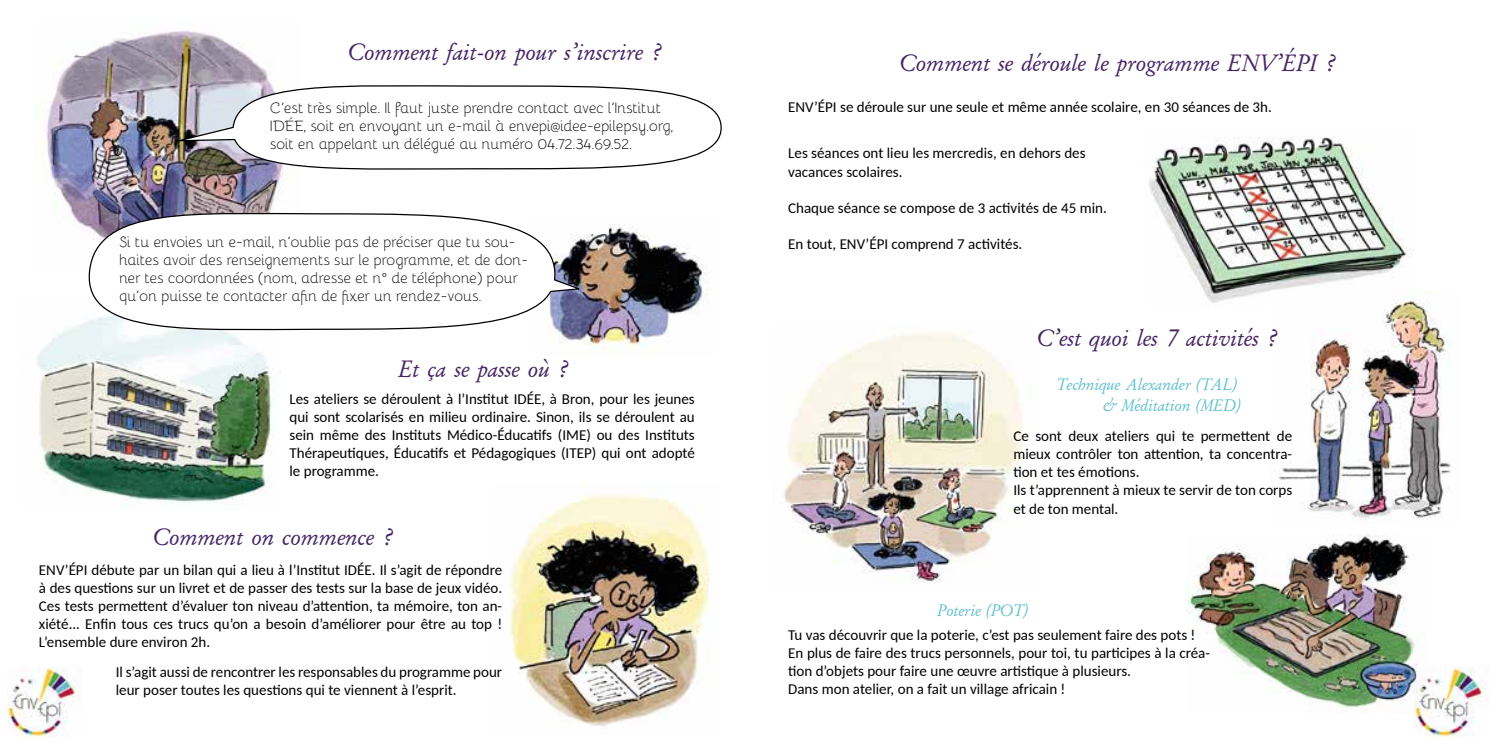
<style>
.page{position:relative;width:1489px;height:745px;background:#fff}
.page>*{position:absolute;margin:0;border:0;box-sizing:border-box;transform-origin:0 0}
.t1{font:25px "Alexander";color:#462564}
.t2{font:17.5px/21px "Alexander";color:#63c1cd;text-align:right}
.t3{font:15px/18px "Carlito";color:#000}
.t4{font:300 15px/18px "Bellota";letter-spacing:-.01em;color:#000}
</style>
<div class="page">
<img style="left:43px;top:26px;width:240px;height:198px">
<img style="left:561px;top:224px;width:148px;height:131px">
<img style="left:37px;top:325px;width:236px;height:180px">
<img style="left:509px;top:483px;width:201px;height:243px">
<img style="left:1149px;top:137px;width:265px;height:166px">
<img style="left:1271px;top:291px;width:181px;height:229px">
<img style="left:783px;top:333px;width:240px;height:250px">
<img style="left:1186px;top:534px;width:232px;height:175px">
<svg style="left:168px;top:79px;width:554px;height:95px"></svg>
<svg style="left:81px;top:205px;width:503px;height:134px"></svg>
<img style="left:1414px;top:667px;width:71px;height:69px">
<img style="left:7px;top:667px;width:71px;height:69px">
<h1 class="t1" style="left:347px;top:37px;width:314px">Comment fait-on pour s’inscrire ?</h1>
<h1 class="t1" style="left:899px;top:48px;width:436px">Comment se déroule le programme ENV’ÉPI ?</h1>
<p class="t4" style="left:270px;top:98px;width:392px">C’est très simple. Il faut juste prendre contact avec l’Institut</p>
<p class="t3" style="left:788px;top:98px;width:485px">ENV’ÉPI se déroule sur une seule et même année scolaire, en 30 séances de 3h.</p>
<p class="t4" style="left:270px;top:116px;width:404px">IDÉE, soit en envoyant un e-mail à envepi@idee-epilepsy.org, soit en appelant un délégué au numéro 04.72.34.69.52.</p>
<p class="t3" style="left:788px;top:144px;width:299px">Les séances ont lieu les mercredis, en dehors des vacances scolaires.</p>
<p class="t3" style="left:788px;top:198px;width:320px">Chaque séance se compose de 3 activités de 45 min.</p>
<p class="t3" style="left:788px;top:234px;width:236px">En tout, ENV’ÉPI comprend 7 activités.</p>
<p class="t4" style="left:119px;top:232px;width:410px">Si tu envoies un e-mail, n’oublie pas de préciser que tu sou&shy;haites avoir des renseignements sur le programme, et de don&shy;ner tes coordonnées (nom, adresse et n° de téléphone) pour qu’on puisse te contacter afin de fixer un rendez-vous.</p>
<h1 class="t1" style="left:398px;top:353px;width:170px">Et ça se passe où ?</h1>
<p class="t3" style="left:289px;top:389px;width:407px;text-align:justify">Les ateliers se déroulent à l’Institut IDÉE, à Bron, pour les jeunes qui sont scolarisés en milieu ordinaire. Sinon, ils se déroulent au sein même des Instituts Médico-Éducatifs (IME) ou des Instituts Thérapeutiques, Éducatifs et Pédagogiques (ITEP) qui ont adopté le programme.</p>
<h1 class="t1" style="left:152px;top:521px;width:240px">Comment on commence ?</h1>
<p class="t3" style="left:39px;top:560px;width:464px;text-align:justify">ENV’ÉPI débute par un bilan qui a lieu à l’Institut IDÉE. Il s’agit de répondre à des questions sur un livret et de passer des tests sur la base de jeux vidéo.<br>Ces tests permettent d’évaluer ton niveau d’attention, ta mémoire, ton an&shy;xiété... Enfin tous ces trucs qu’on a besoin d’améliorer pour être au top !<br>L’ensemble dure environ 2h.</p>
<p class="t3" style="left:116px;top:662px;width:388px">Il s’agit aussi de rencontrer les responsables du programme pour leur poser toutes les questions qui te viennent à l’esprit.</p>
<h1 class="t1" style="left:1036px;top:322px;width:241px">C’est quoi les 7 activités ?</h1>
<p class="t2" style="left:1056px;top:374px;width:185px">Technique Alexander (TAL) &amp; Méditation (MED)</p>
<p class="t3" style="left:1013px;top:426px;width:280px">Ce sont deux ateliers qui te permettent de mieux contrôler ton attention, ta concentra&shy;tion et tes émotions.<br>Ils t’apprennent à mieux te servir de ton corps et de ton mental.</p>
<p class="t2" style="left:937px;top:599px;width:92px">Poterie (POT)</p>
<p class="t3" style="left:788px;top:625px;width:423px">Tu vas découvrir que la poterie, c’est pas seulement faire des pots !<br>En plus de faire des trucs personnels, pour toi, tu participes à la créa&shy;tion d’objets pour faire une œuvre artistique à plusieurs.<br>Dans mon atelier, on a fait un village africain !</p>
</div>
